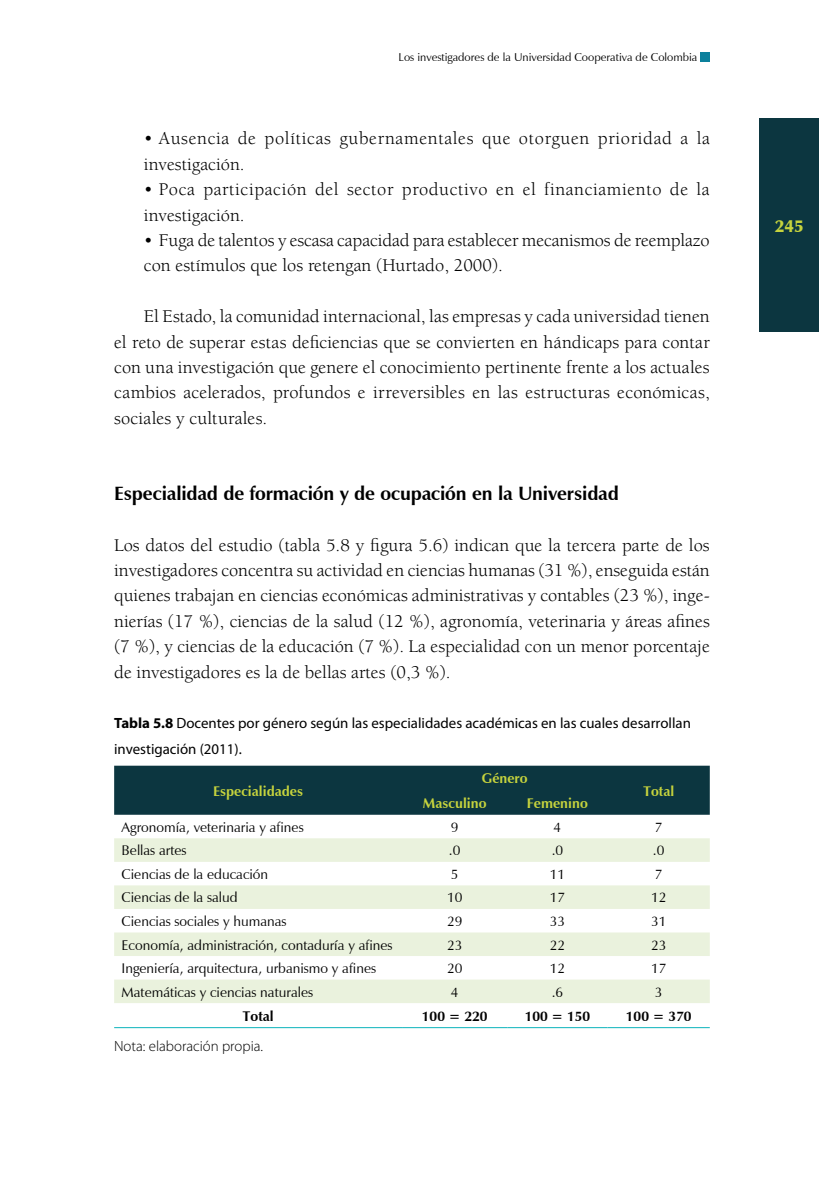
<style>
.page{position:relative;width:819px;height:1191px;background:#fff}
.page>*{position:absolute;margin:0;border:0;box-sizing:border-box;transform-origin:0 0}
.t1{font:700 19.25px "Zapf Humanist 601 BT";letter-spacing:-.01em;color:#000}
.t2{font:18.38px/25.4px "Berkeley Std";color:#000;text-align:justify}
.t3{font:18.38px/25.4px "Berkeley Std";letter-spacing:.03em;color:#000}
.t4{font:18.38px/25.4px "Berkeley Std";letter-spacing:.035em;color:#000}
.t5{font:900 17.5px "Zapf Humanist 601 BT";color:#c6d33d}
.t6{font:14.88px/25.4px "Myriad Pro";color:#000}
.t7{font:300 14.88px "Myriad Pro";color:#000}
.t8{font:14px "Zapf Humanist 601 BT";color:#000}
.t9{font:700 14px "Zapf Humanist 601 BT";color:#c6d33d}
.t10{font:700 14px "Zapf Humanist 601 BT";color:#000}
.t11{font:11.38px "Zapf Humanist 601 BT";color:#000}
.s1{font-weight:700}
</style>
<div class="page">
<div style="left:699px;top:52px;width:10px;height:10px;background:#0c809c"></div>
<div style="left:758px;top:119px;width:60px;height:213px;background:#0c3640"></div>
<div style="left:114px;top:765px;width:595px;height:49px;background:#0c3640"></div>
<svg style="left:114px;top:838px;width:595px;height:165px;fill:#eaf2dd"></svg>
<hr style="left:114px;top:1027px;width:288px;height:1px;background:#0bb3bc">
<hr style="left:402px;top:1027px;width:105px;height:1px;background:#0bb3bc">
<hr style="left:507px;top:1027px;width:100px;height:1px;background:#0bb3bc">
<hr style="left:607px;top:1027px;width:102px;height:1px;background:#0bb3bc">
<p class="t11" style="left:398px;top:50px;width:300px">Los investigadores de la Universidad Cooperativa de Colombia</p>
<p class="t4" style="left:144px;top:126px;width:567px">• Ausencia de políticas gubernamentales que otorguen prioridad a la investigación.</p>
<p class="t3" style="left:144px;top:177px;width:567px">• Poca participación del sector productivo en el financiamiento de la investigación.</p>
<p class="t2" style="left:144px;top:228px;width:567px">• Fuga de talentos y escasa capacidad para establecer mecanismos de reemplazo con estímulos que los retengan (Hurtado, 2000).</p>
<p class="t2" style="left:114px;top:304px;width:597px;text-indent:30px">El Estado, la comunidad internacional, las empresas y cada universidad tienen el reto de superar estas deficiencias que se convierten en hándicaps para contar con una investigación que genere el conocimiento pertinente frente a los actuales cambios acelerados, profundos e irreversibles en las estructuras económicas, sociales y culturales.</p>
<p class="t1" style="left:114px;top:481px;width:506px">Especialidad de formación y de ocupación en la Universidad</p>
<p class="t2" style="left:114px;top:532px;width:597px">Los datos del estudio (tabla 5.8 y figura 5.6) indican que la tercera parte de los investigadores concentra su actividad en ciencias humanas (31 %), enseguida están quienes trabajan en ciencias económicas administrativas y contables (23 %), inge&shy;nierías (17 %), ciencias de la salud (12 %), agronomía, veterinaria y áreas afines (7 %), y ciencias de la educación (7 %). La especialidad con un menor porcentaje de investigadores es la de bellas artes (0,3 %).</p>
<p class="t6" style="left:114px;top:710px;width:578px"><span class="s1">Tabla 5.8</span> Docentes por género según las especialidades académicas en las cuales desarrollan investigación (2011).</p>
<p class="t9" style="left:213px;top:782px;width:92px">Especialidades</p>
<p class="t9" style="left:482px;top:770px;width:47px">Género</p>
<p class="t9" style="left:643px;top:782px;width:33px">Total</p>
<p class="t9" style="left:423px;top:794px;width:65px">Masculino</p>
<p class="t9" style="left:527px;top:794px;width:62px">Femenino</p>
<p class="t8" style="left:122px;top:818px;width:183px">Agronomía, veterinaria y afines</p>
<p class="t8" style="left:451px;top:818px;width:9px">9</p>
<p class="t8" style="left:553px;top:818px;width:9px">4</p>
<p class="t8" style="left:654px;top:818px;width:9px">7</p>
<p class="t8" style="left:122px;top:842px;width:66px">Bellas artes</p>
<p class="t8" style="left:449px;top:842px;width:13px">.0</p>
<p class="t8" style="left:551px;top:842px;width:13px">.0</p>
<p class="t8" style="left:653px;top:842px;width:13px">.0</p>
<p class="t8" style="left:122px;top:865px;width:148px">Ciencias de la educación</p>
<p class="t8" style="left:451px;top:865px;width:9px">5</p>
<p class="t8" style="left:549px;top:865px;width:17px">11</p>
<p class="t8" style="left:654px;top:865px;width:9px">7</p>
<p class="t8" style="left:122px;top:889px;width:118px">Ciencias de la salud</p>
<p class="t8" style="left:447px;top:889px;width:17px">10</p>
<p class="t8" style="left:549px;top:889px;width:17px">17</p>
<p class="t8" style="left:651px;top:889px;width:17px">12</p>
<p class="t8" style="left:122px;top:912px;width:166px">Ciencias sociales y humanas</p>
<p class="t8" style="left:447px;top:912px;width:17px">29</p>
<p class="t8" style="left:549px;top:912px;width:17px">33</p>
<p class="t8" style="left:651px;top:912px;width:17px">31</p>
<p class="t8" style="left:122px;top:936px;width:272px">Economía, administración, contaduría y afines</p>
<p class="t8" style="left:447px;top:936px;width:17px">23</p>
<p class="t8" style="left:549px;top:936px;width:17px">22</p>
<p class="t8" style="left:651px;top:936px;width:17px">23</p>
<p class="t8" style="left:122px;top:959px;width:256px">Ingeniería, arquitectura, urbanismo y afines</p>
<p class="t8" style="left:447px;top:959px;width:17px">20</p>
<p class="t8" style="left:549px;top:959px;width:17px">12</p>
<p class="t8" style="left:651px;top:959px;width:17px">17</p>
<p class="t8" style="left:122px;top:983px;width:193px">Matemáticas y ciencias naturales</p>
<p class="t8" style="left:451px;top:983px;width:9px">4</p>
<p class="t8" style="left:551px;top:983px;width:13px">.6</p>
<p class="t8" style="left:654px;top:983px;width:9px">3</p>
<p class="t10" style="left:242px;top:1007px;width:33px">Total</p>
<p class="t10" style="left:422px;top:1007px;width:67px">100 = 220</p>
<p class="t10" style="left:524px;top:1007px;width:67px">100 = 150</p>
<p class="t10" style="left:626px;top:1007px;width:67px">100 = 370</p>
<p class="t7" style="left:114px;top:1037px;width:150px">Nota: elaboración propia.</p>
<p class="t5" style="left:774px;top:215px;width:30px">245</p>
</div>
